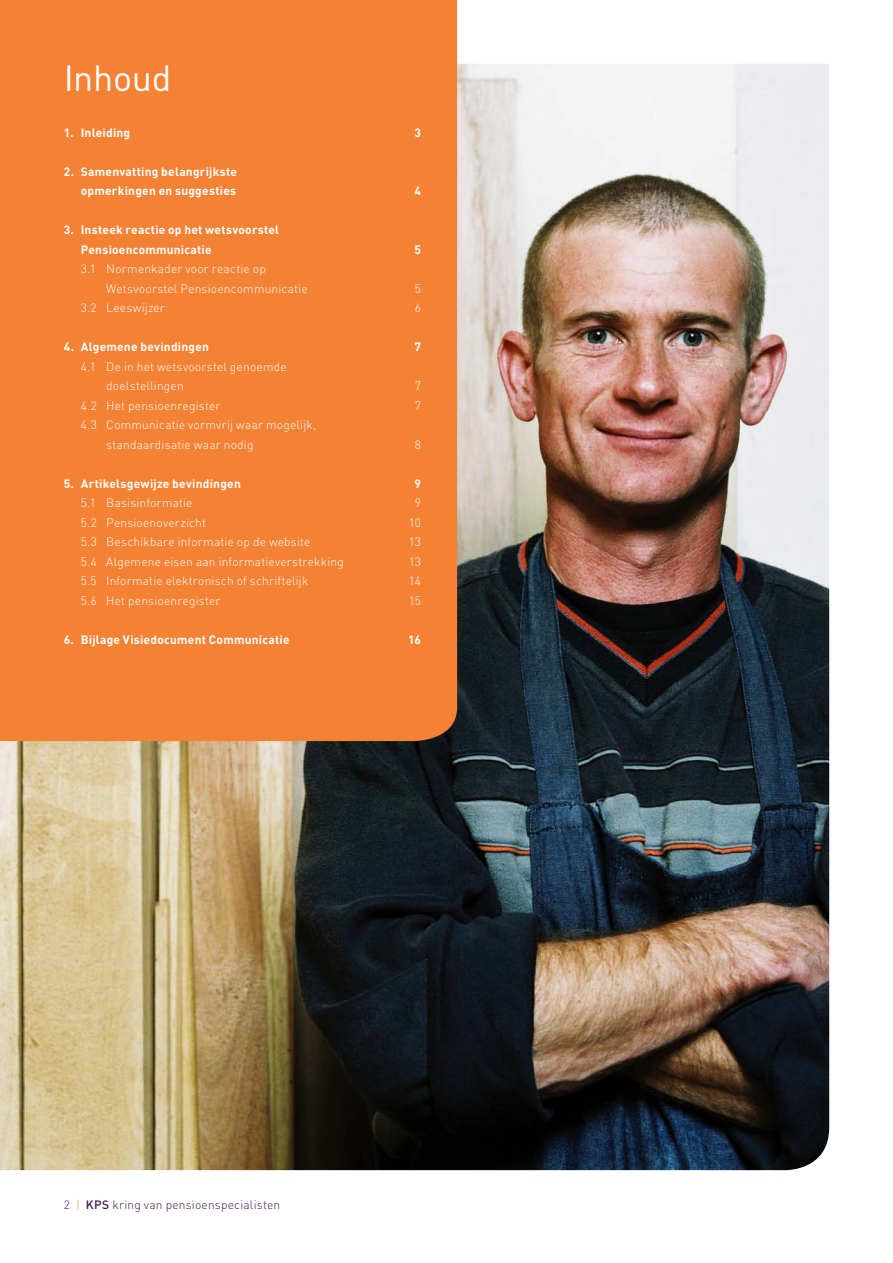
<style>
.page{position:relative;width:893px;height:1263px;background:#fff}
.page>*{position:absolute;margin:0;border:0;box-sizing:border-box;transform-origin:0 0}
._03_Subkop_kader{font:36px "DIN Pro";letter-spacing:-.01em;color:#fff}
._09_Platte_tekst{font:300 12px/19.5px "DIN Pro";letter-spacing:.015em;color:#fff}
._09_Platte_tekst-2{font:700 12px/19.5px "DIN Pro";letter-spacing:.015em;color:#fff;text-align:right}
._09_Platte_tekst-3{font:300 12px "DIN Pro";letter-spacing:.015em;color:#45164c}
.s1{color:#f48234}
.s2{font-weight:500}
</style>
<div class="page">
<img style="left:0;top:64px;width:829px;height:1106px">
<div style="left:0;top:0;width:457px;height:741px;background:#f48234"></div>
<p class="_03_Subkop_kader" style="left:64px;top:54px;width:109px">Inhoud</p>
<p class="_09_Platte_tekst-2" style="left:64px;top:122px;width:68px">1. Inleiding</p>
<p class="_09_Platte_tekst-2" style="left:414px;top:122px;width:8px">3</p>
<p class="_09_Platte_tekst-2" style="left:64px;top:161px;width:175px">2. Samenvatting belangrijkste opmerkingen en suggesties</p>
<p class="_09_Platte_tekst-2" style="left:414px;top:180px;width:8px">4</p>
<p class="_09_Platte_tekst-2" style="left:81px;top:219px;width:200px;text-align:left;text-indent:-17px">3. Insteek reactie op het wetsvoorstel<br>Pensioencommunicatie</p>
<p class="_09_Platte_tekst" style="left:106px;top:258px;width:203px;text-indent:-26px">3.1 Normenkader voor reactie op<br>Wetsvoorstel Pensioencommunicatie</p>
<p class="_09_Platte_tekst-2" style="left:414px;top:239px;width:8px">5</p>
<p class="_09_Platte_tekst" style="left:415px;top:278px;width:8px">5</p>
<p class="_09_Platte_tekst" style="left:81px;top:297px;width:86px">3.2 Leeswijzer</p>
<p class="_09_Platte_tekst" style="left:415px;top:297px;width:8px">6</p>
<p class="_09_Platte_tekst-2" style="left:64px;top:336px;width:147px">4. Algemene bevindingen</p>
<p class="_09_Platte_tekst-2" style="left:414px;top:336px;width:8px">7</p>
<p class="_09_Platte_tekst" style="left:106px;top:356px;width:182px;text-indent:-26px">4.1 De in het wetsvoorstel genoemde doelstellingen</p>
<p class="_09_Platte_tekst" style="left:415px;top:375px;width:8px">7</p>
<p class="_09_Platte_tekst" style="left:81px;top:395px;width:141px">4.2 Het pensioenregister</p>
<p class="_09_Platte_tekst" style="left:415px;top:395px;width:8px">7</p>
<p class="_09_Platte_tekst" style="left:106px;top:414px;width:211px;text-indent:-26px">4.3 Communicatie vormvrij waar mogelijk, standaardisatie waar nodig</p>
<p class="_09_Platte_tekst" style="left:415px;top:434px;width:8px">8</p>
<p class="_09_Platte_tekst-2" style="left:64px;top:473px;width:179px">5. Artikelsgewijze bevindingen</p>
<p class="_09_Platte_tekst-2" style="left:414px;top:473px;width:8px">9</p>
<p class="_09_Platte_tekst" style="left:81px;top:492px;width:113px">5.1 Basisinformatie</p>
<p class="_09_Platte_tekst" style="left:415px;top:492px;width:8px">9</p>
<p class="_09_Platte_tekst" style="left:81px;top:512px;width:127px">5.2 Pensioenoverzicht</p>
<p class="_09_Platte_tekst" style="left:409px;top:512px;width:14px">10</p>
<p class="_09_Platte_tekst" style="left:81px;top:531px;width:231px">5.3 Beschikbare informatie op de website</p>
<p class="_09_Platte_tekst" style="left:409px;top:531px;width:14px">13</p>
<p class="_09_Platte_tekst" style="left:81px;top:551px;width:265px">5.4 Algemene eisen aan informatieverstrekking</p>
<p class="_09_Platte_tekst" style="left:409px;top:551px;width:14px">13</p>
<p class="_09_Platte_tekst" style="left:81px;top:570px;width:229px">5.5 Informatie elektronisch of schriftelijk</p>
<p class="_09_Platte_tekst" style="left:409px;top:570px;width:14px">14</p>
<p class="_09_Platte_tekst" style="left:81px;top:590px;width:141px">5.6 Het pensioenregister</p>
<p class="_09_Platte_tekst" style="left:409px;top:590px;width:13px">15</p>
<p class="_09_Platte_tekst-2" style="left:64px;top:629px;width:227px">6. Bijlage Visiedocument Communicatie</p>
<p class="_09_Platte_tekst-2" style="left:408px;top:629px;width:14px">16</p>
<p class="_09_Platte_tekst-3" style="left:64px;top:1197px;width:218px">2 <span class="s1">|</span> <span class="s2">KPS</span> kring van pensioenspecialisten</p>
</div>
